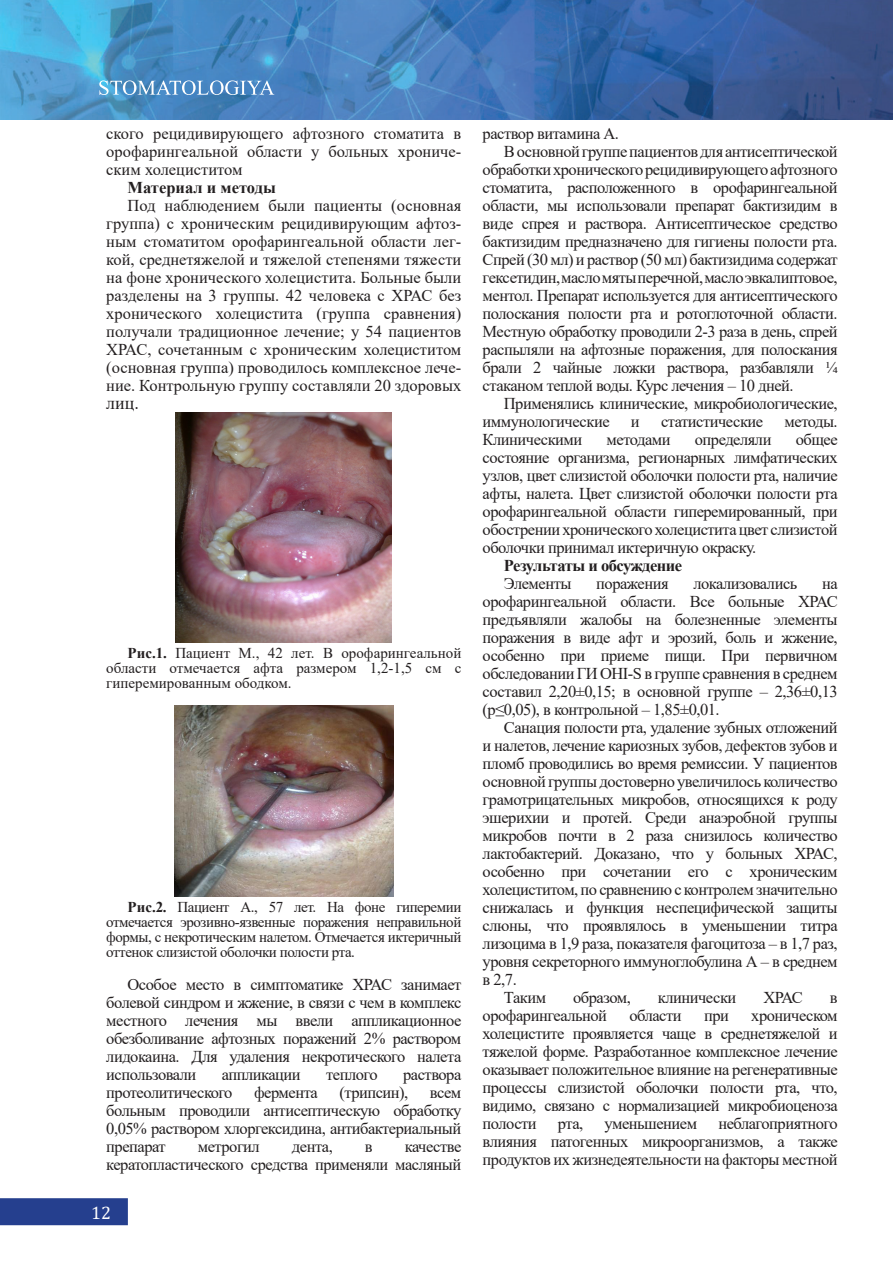
<style>
.page{position:relative;width:893px;height:1263px;background:#fff}
.page>*{position:absolute;margin:0;border:0;box-sizing:border-box;transform-origin:0 0}
.t1{font:18px "Times New Roman";color:#231f20}
.t2{font:18px "Cambria";color:#fff}
.t3{font:16.5px/18px "Times New Roman";letter-spacing:-.03em;color:#231f20;text-align:justify}
.t4{font:700 16.5px "Times New Roman";letter-spacing:-.03em;color:#231f20}
.t5{font:700 16.5px "Times New Roman";color:#231f20}
.t6{font:15px/15px "Times New Roman";letter-spacing:-.02em;color:#231f20;text-align:justify}
.s1{font-weight:700}
</style>
<div class="page">
<img style="left:0;top:0;width:893px;height:120px">
<div style="left:0;top:1199px;width:127px;height:25px;background:#253f8e"></div>
<div style="left:0;top:1198px;width:128px;height:27px;border:2px solid #253f8e"></div>
<svg style="left:99px;top:80px;width:175px;height:15px;background:#75a7d2"></svg>
<img style="left:176px;top:412px;width:216px;height:231px">
<img style="left:174px;top:705px;width:219px;height:192px">
<p class="t3" style="left:106px;top:124px;width:357px">ского рецидивирующего афтозного стоматита в орофарингеальной области у больных хрониче&shy;ским холециститом</p>
<p class="t5" style="left:128px;top:176px;width:150px">Материал и методы</p>
<p class="t3" style="left:106px;top:196px;width:357px;text-indent:21px">Под наблюдением были пациенты (основная группа) с хроническим рецидивирующим афтоз&shy;ным стоматитом орофарингеальной области лег&shy;кой, среднетяжелой и тяжелой степенями тяжести на фоне хронического холецистита. Больные были разделены на 3 группы. 42 человека с ХРАС без хронического холецистита (группа сравнения) получали традиционное лечение; у 54 пациентов ХРАС, сочетанным с хроническим холециститом (основная группа) проводилось комплексное лече&shy;ние. Контрольную группу составляли 20 здоровых</p>
<p class="t1" style="left:106px;top:390px;width:34px">лиц.</p>
<p class="t6" style="left:106px;top:645px;width:357px;text-indent:21px"><span class="s1">Рис.1.</span> Пациент М., 42 лет. В орофарингеальной области отмечается афта размером 1,2-1,5 см с гиперемированным ободком.</p>
<p class="t6" style="left:106px;top:899px;width:357px;text-indent:21px"><span class="s1">Рис.2.</span> Пациент А., 57 лет. На фоне гиперемии отмечается эрозивно-язвенные поражения неправильной формы, с некротическим налетом. Отмечается иктеричный оттенок слизистой оболочки полости рта.</p>
<p class="t3" style="left:106px;top:975px;width:357px;text-indent:21px">Особое место в симптоматике ХРАС занимает болевой синдром и жжение, в связи с чем в комплекс местного лечения мы ввели аппликационное обезболивание афтозных поражений 2% раствором лидокаина. Для удаления некротического налета использовали</p>
<p class="t3" style="left:222px;top:1065px;width:80px">аппликации</p>
<p class="t3" style="left:326px;top:1065px;width:53px">теплого</p>
<p class="t3" style="left:403px;top:1065px;width:60px">раствора</p>
<p class="t3" style="left:106px;top:1083px;width:128px">протеолитического</p>
<p class="t3" style="left:254px;top:1083px;width:65px">фермента</p>
<p class="t3" style="left:339px;top:1083px;width:70px">(трипсин),</p>
<p class="t3" style="left:106px;top:1083px;width:357px;text-indent:324px">всем больным проводили антисептическую обработку 0,05% раствором хлоргексидина, антибактериальный препарат</p>
<p class="t3" style="left:106px;top:1137px;width:357px;text-align:right">качестве<br>кератопластического средства применяли масляный</p>
<p class="t3" style="left:198px;top:1137px;width:64px">метрогил</p>
<p class="t3" style="left:292px;top:1137px;width:42px">дента,</p>
<p class="t3" style="left:365px;top:1137px;width:9px">в</p>
<p class="t2" style="left:91px;top:1202px;width:21px">12</p>
<p class="t3" style="left:483px;top:124px;width:138px">раствор витамина А.</p>
<p class="t3" style="left:483px;top:142px;width:357px;text-indent:21px">В основной группе пациентов для антисептической обработки хронического рецидивирующего афтозного стоматита, расположенного в орофарингеальной области, мы использовали препарат бактизидим в виде спрея и раствора. Антисептическое средство бактизидим предназначено для гигиены полости рта.<br>Спрей (30 мл) и раствор (50 мл) бактизидима содержат гексетидин, масло мяты перечной, масло эвкалиптовое, ментол. Препарат используется для антисептического полоскания полости рта и ротоглоточной области.<br>Местную обработку проводили 2-3 раза в день, спрей распыляли на афтозные поражения, для полоскания брали 2 чайные ложки раствора, разбавляли ¼ стаканом теплой воды. Курс лечения – 10 дней.</p>
<p class="t3" style="left:483px;top:394px;width:357px;text-indent:21px">Применялись клинические, микробиологические, иммунологические</p>
<p class="t3" style="left:631px;top:412px;width:10px">и</p>
<p class="t3" style="left:661px;top:412px;width:104px">статистические</p>
<p class="t3" style="left:784px;top:412px;width:55px">методы.</p>
<p class="t3" style="left:483px;top:430px;width:357px;text-indent:313px">общее состояние организма, регионарных лимфатических узлов, цвет слизистой оболочки полости рта, наличие афты, налета. Цвет слизистой оболочки полости рта орофарингеальной области гиперемированный, при обострении хронического холецистита цвет слизистой оболочки принимал иктеричную окраску.</p>
<p class="t4" style="left:504px;top:554px;width:180px">Результаты и обсуждение</p>
<p class="t3" style="left:504px;top:574px;width:69px">Элементы</p>
<p class="t3" style="left:596px;top:574px;width:74px">поражения</p>
<p class="t3" style="left:693px;top:574px;width:105px">локализовались</p>
<p class="t3" style="left:483px;top:430px;width:101px">Клиническими</p>
<p class="t3" style="left:607px;top:430px;width:66px">методами</p>
<p class="t3" style="left:695px;top:430px;width:78px">определяли</p>
<p class="t3" style="left:483px;top:574px;width:357px;text-indent:339px">на орофарингеальной области. Все больные ХРАС предъявляли жалобы на болезненные элементы поражения в виде афт и эрозий, боль и жжение, особенно при приеме пищи. При первичном обследовании ГИ ОНI-S в группе сравнения в среднем составил 2,20±0,15; в основной группе – 2,36±0,13 (р≤0,05), в контрольной – 1,85±0,01.</p>
<p class="t3" style="left:483px;top:718px;width:357px;text-indent:21px">Санация полости рта, удаление зубных отложений и налетов, лечение кариозных зубов, дефектов зубов и пломб проводились во время ремиссии. У пациентов основной группы достоверно увеличилось количество грамотрицательных микробов, относящихся к роду эшерихии и протей. Среди анаэробной группы микробов почти в 2 раза снизилось количество лактобактерий. Доказано, что у больных ХРАС, особенно при сочетании его с хроническим холециститом, по сравнению с контролем значительно снижалась и функция неспецифической защиты слюны, что проявлялось в уменьшении титра лизоцима в 1,9 раза, показателя фагоцитоза – в 1,7 раз, уровня секреторного иммуноглобулина А – в среднем в 2,7.</p>
<p class="t3" style="left:504px;top:988px;width:44px">Таким</p>
<p class="t3" style="left:573px;top:988px;width:59px">образом,</p>
<p class="t3" style="left:658px;top:988px;width:80px">клинически</p>
<p class="t3" style="left:763px;top:988px;width:41px">ХРАС</p>
<p class="t3" style="left:830px;top:988px;width:9px">в</p>
<p class="t3" style="left:483px;top:1006px;width:126px">орофарингеальной</p>
<p class="t3" style="left:629px;top:1006px;width:54px">области</p>
<p class="t3" style="left:704px;top:1006px;width:26px">при</p>
<p class="t3" style="left:483px;top:1006px;width:357px;text-indent:269px">хроническом холецистите проявляется чаще в среднетяжелой и тяжелой форме. Разработанное комплексное лечение оказывает положительное влияние на регенеративные процессы слизистой оболочки полости рта, что, видимо, связано с нормализацией микробиоценоза полости</p>
<p class="t3" style="left:483px;top:1114px;width:357px;text-indent:236px">неблагоприятного влияния патогенных микроорганизмов, а также продуктов их жизнедеятельности на факторы местной</p>
<p class="t3" style="left:558px;top:1114px;width:27px">рта,</p>
<p class="t3" style="left:605px;top:1114px;width:94px">уменьшением</p>
</div>
